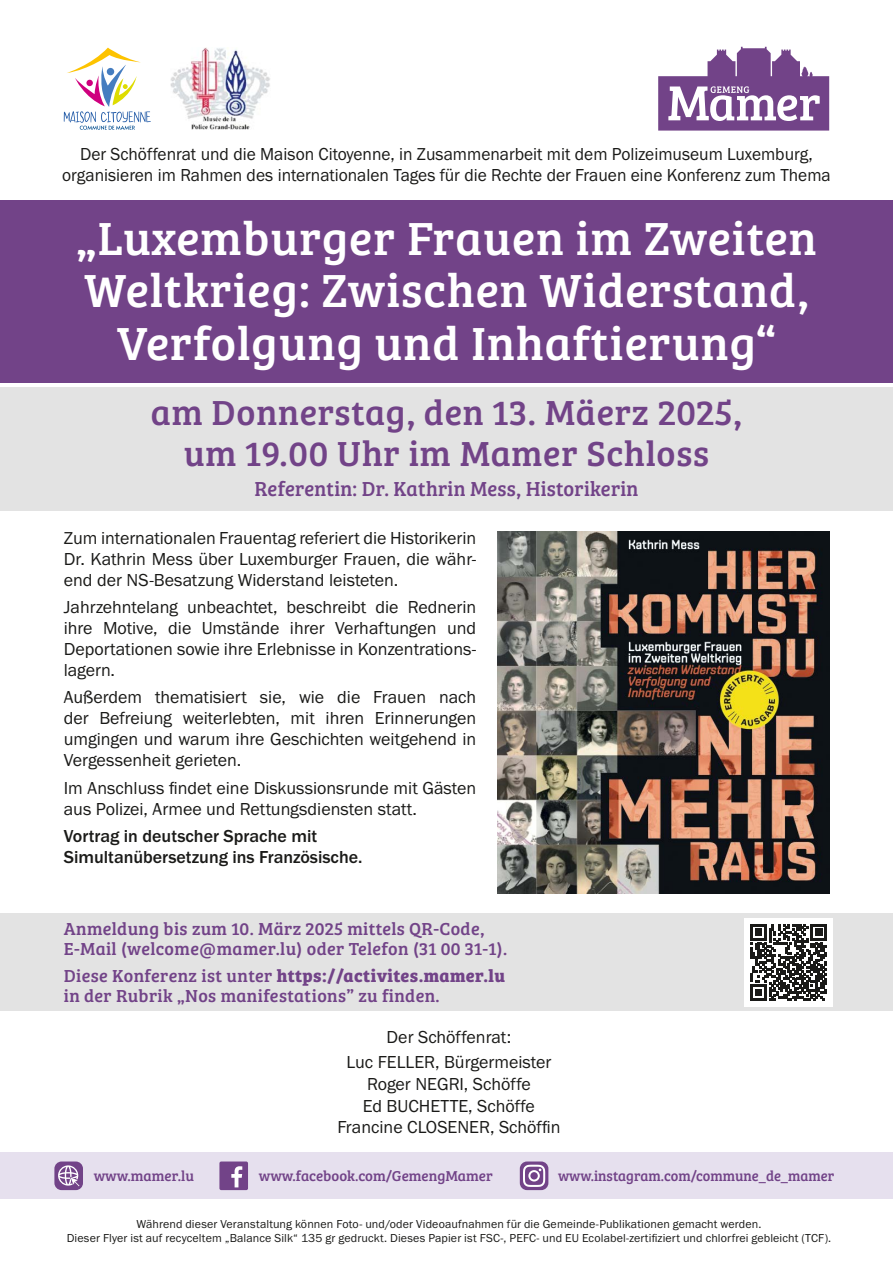
<style>
.page{position:relative;width:893px;height:1263px;background:#fff}
.page>*{position:absolute;margin:0;border:0;box-sizing:border-box;transform-origin:0 0}
.t1{font:48px/52.5px "Bree Serif";letter-spacing:.02em;color:#fff;text-align:center}
.t2{font:36px/40.5px "Bree Serif";letter-spacing:.02em;color:#724388;text-align:center}
.t3{font:21px "Bree Serif";letter-spacing:.01em;color:#724388}
.t4{font:18px/21px "Franklin Gothic URW Boo";color:#1a1a18;text-align:center}
.t5{font:18px/20.2px "Bree Serif";letter-spacing:.02em;color:#724388}
.t6{font:500 18px/21px "Franklin Gothic URW";color:#1a1a18}
.t7{font:14.85px "Bree Serif";color:#724388}
.t8{font:12px/14.4px "Franklin Gothic URW Boo";letter-spacing:.01em;color:#1a1a18;text-align:center}
.s1{font-weight:700}
</style>
<div class="page">
<svg style="left:658px;top:47px;width:171px;height:84px"></svg>
<div style="left:0;top:1152px;width:893px;height:47px;background:#e6e0ee"></div>
<div style="left:54px;top:1161px;width:29px;height:29px;background:#724388;border-radius:7px"></div>
<svg style="left:58px;top:1165px;width:22px;height:22px"></svg>
<div style="left:219px;top:1161px;width:29px;height:29px;background:#724388;border-radius:2px"></div>
<svg style="left:231px;top:1166px;width:12px;height:22px"></svg>
<div style="left:520px;top:1161px;width:28px;height:29px;background:#724388;border-radius:7px"></div>
<svg style="left:523px;top:1165px;width:22px;height:22px"></svg>
<svg style="left:64px;top:48px;width:87px;height:82px"></svg>
<img style="left:170px;top:48px;width:100px;height:82px">
<div style="left:0;top:913px;width:893px;height:98px;background:#e3e3e3"></div>
<div style="left:0;top:200px;width:893px;height:183px;background:#724388"></div>
<div style="left:0;top:387px;width:893px;height:123px;background:#e3e3e3"></div>
<img style="left:498px;top:531px;width:331px;height:362px">
<div style="left:745px;top:918px;width:88px;height:88px;background:#fff"></div>
<svg style="left:750px;top:924px;width:77px;height:77px"></svg>
<p class="t4" style="left:62px;top:142px;width:770px;line-height:21.6px">Der Schöffenrat und die Maison Citoyenne, in Zusammenarbeit mit dem Polizeimuseum Luxemburg, organisieren im Rahmen des internationalen Tages für die Rechte der Frauen eine Konferenz zum Thema</p>
<h1 class="t1" style="left:76px;top:209px;width:742px">„Luxemburger Frauen im Zweiten<br>Weltkrieg: Zwischen Widerstand,<br>Verfolgung und Inhaftierung“</h1>
<h2 class="t2" style="left:151px;top:390px;width:592px">am Donnerstag, den 13. Mäerz 2025, um 19.00 Uhr im Mamer Schloss</h2>
<p class="t3" style="left:254px;top:473px;width:385px">Referentin: Dr. Kathrin Mess, Historikerin</p>
<p class="t4" style="left:64px;top:527px;width:414px;text-align:justify">Zum internationalen Frauentag referiert die Historikerin Dr. Kathrin Mess über Luxemburger Frauen, die währ&shy;end der NS-Besatzung Widerstand leisteten.</p>
<p class="t4" style="left:64px;top:596px;width:414px;text-align:justify">Jahrzehntelang unbeachtet, beschreibt die Rednerin ihre Motive, die Umstände ihrer Verhaftungen und Deportationen sowie ihre Erlebnisse in Konzentrations&shy;lagern.</p>
<p class="t4" style="left:64px;top:686px;width:414px;text-align:justify">Außerdem thematisiert sie, wie die Frauen nach der Befreiung weiterlebten, mit ihren Erinnerungen umgingen und warum ihre Geschichten weitgehend in Vergessenheit gerieten.</p>
<p class="t4" style="left:64px;top:777px;width:414px;text-align:left">Im Anschluss findet eine Diskussionsrunde mit Gästen aus Polizei, Armee und Rettungsdiensten statt.</p>
<p class="t6" style="left:64px;top:825px;width:300px">Vortrag in deutscher Sprache mit<br>Simultanübersetzung ins Französische.</p>
<p class="t5" style="left:64px;top:917px;width:445px">Anmeldung bis zum 10. März 2025 mittels QR-Code,<br>E-Mail (welcome@mamer.lu) oder Telefon (31 00 31-1).</p>
<p class="t5" style="left:64px;top:964px;width:443px">Diese Konferenz ist unter <span class="s1">https://activites.mamer.lu </span>in der Rubrik „Nos manifestations” zu finden.</p>
<p class="t4" style="left:347px;top:1023px;width:206px;line-height:25.8px">Der Schöffenrat:<br>Luc FELLER, Bürgermeister</p>
<p class="t4" style="left:337px;top:1073px;width:225px;line-height:21.6px">Roger NEGRI, Schöffe<br>Ed BUCHETTE, Schöffe<br>Francine CLOSENER, Schöffin</p>
<p class="t7" style="left:94px;top:1164px;width:102px">www.mamer.lu</p>
<p class="t7" style="left:259px;top:1164px;width:236px">www.facebook.com/GemengMamer</p>
<p class="t7" style="left:558px;top:1164px;width:278px">www.instagram.com/commune_de_mamer</p>
<p class="t8" style="left:67px;top:1216px;width:766px">Während dieser Veranstaltung können Foto- und/oder Videoaufnahmen für die Gemeinde-Publikationen gemacht werden.<br>Dieser Flyer ist auf recyceltem „Balance Silk“ 135 gr gedruckt. Dieses Papier ist FSC-, PEFC- und EU Ecolabel-zertifiziert und chlorfrei gebleicht (TCF).</p>
</div>
